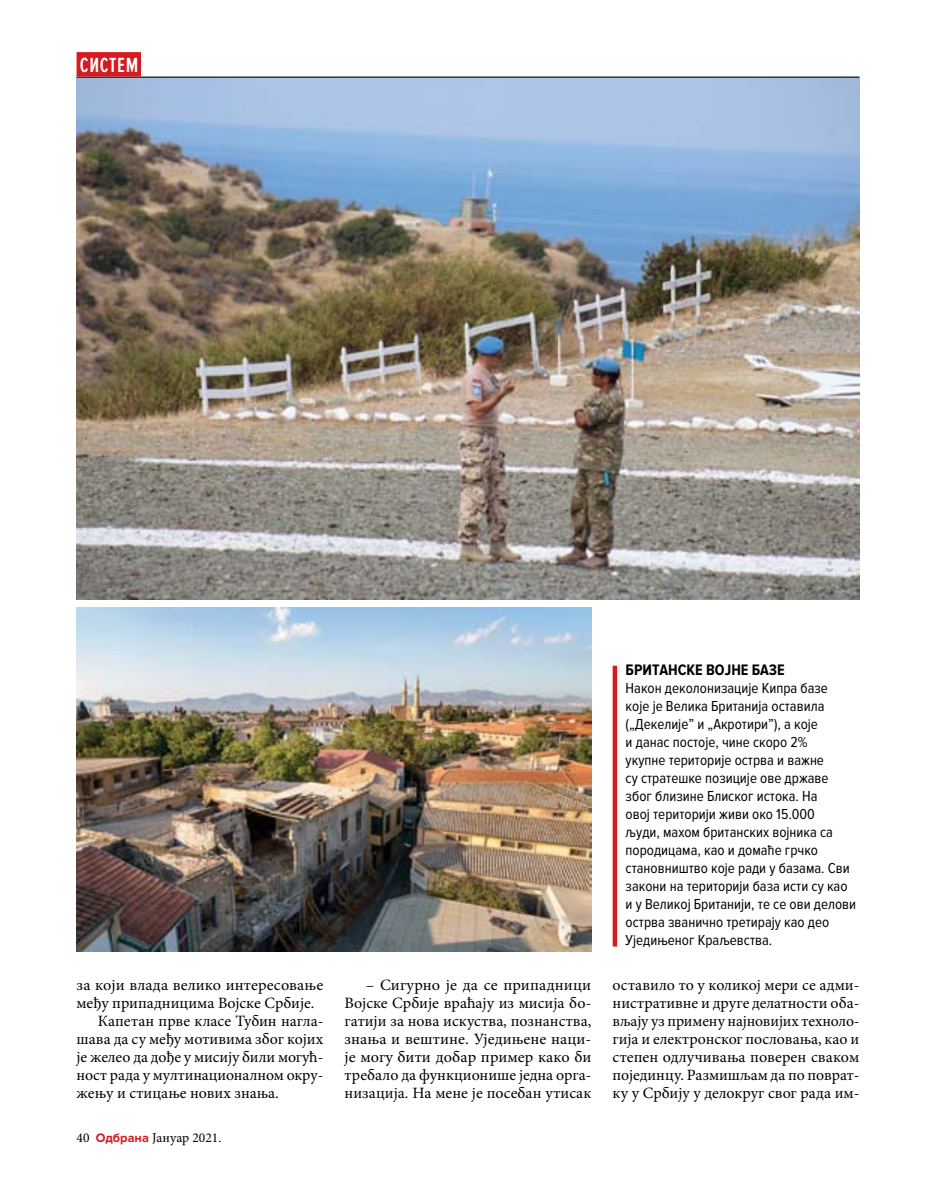
<style>
.page{position:relative;width:936px;height:1191px;background:#fff}
.page>*{position:absolute;margin:0;border:0;box-sizing:border-box;transform-origin:0 0}
.t1{font:600 21.3px "Proxima Nova Ex Cn";letter-spacing:.03em;color:#fff}
.t2{font:15.75px/18px "Minion Pro";color:#000;text-align:justify}
.t3{font:700 15.75px "Proxima Nova Cond";color:#000}
.t4{font:15px/18px "Proxima Nova Cond";color:#000}
.t5{font:13.5px "Minion Pro";color:#000}
.s1{font-family:"Proxima Nova";font-weight:700;font-size:12.75px;color:#d71920}
</style>
<div class="page">
<img style="left:77px;top:78px;width:782px;height:521px">
<div style="left:612px;top:665px;width:5px;height:281px;background:#d71920"></div>
<hr style="left:77px;top:77px;width:782px;height:1px;background:#000">
<div style="left:77px;top:52px;width:64px;height:25px;background:#d71920"></div>
<img style="left:77px;top:608px;width:514px;height:343px">
<h1 class="t1" style="left:80px;top:53px;width:60px">СИСТЕМ</h1>
<p class="t2" style="left:77px;top:976px;width:248px">за који влада велико интересовање</p>
<p class="t2" style="left:77px;top:994px;width:239px">међу припадницима Војске Србије.</p>
<p class="t2" style="left:98px;top:1012px;width:227px">Капетан прве класе Тубин нагла-</p>
<p class="t2" style="left:77px;top:1030px;width:248px">шава да су међу мотивима због којих</p>
<p class="t2" style="left:77px;top:1048px;width:248px">је желео да дође у мисију били могућ-</p>
<p class="t2" style="left:77px;top:1066px;width:248px">ност рада у мултинационалном окру-</p>
<p class="t2" style="left:77px;top:1084px;width:204px">жењу и стицање нових знања.</p>
<p class="t5" style="left:77px;top:1129px;width:146px">40 <span class="s1">Одбрана</span> Јануар 2021.</p>
<p class="t3" style="left:625px;top:661px;width:161px">БРИТАНСКЕ ВОЈНЕ БАЗЕ</p>
<p class="t4" style="left:625px;top:679px;width:232px">Након деколонизације Кипра базе<br>које је Велика Британија оставила („Декелије” и „Акротири”), а које<br>и данас постоје, чине скоро 2%<br>укупне територије острва и важне<br>су стратешке позиције ове државе због близине Блиског истока. На<br>овој територији живи око 15.000<br>људи, махом британских војника са породицама, као и домаће грчко становништво које ради у базама. Сви закони на територији база исти су као и у Великој Британији, те се ови делови острва званично третирају као део Уједињеног Краљевства.</p>
<p class="t2" style="left:344px;top:976px;width:248px;text-indent:21px">– Сигурно је да се припадници Војске Србије враћају из мисија бо&shy;гатији за нова искуства, познанства, знања и вештине. Уједињене наци&shy;је могу бити добар пример како би требало да функционише једна орга&shy;низација. На мене је посебан утисак</p>
<p class="t2" style="left:612px;top:976px;width:248px">оставило то у коликој мери се адми&shy;нистративне и друге делатности оба&shy;вљају уз примену најновијих техноло&shy;гија и електронског пословања, као и степен одлучивања поверен сваком појединцу. Размишљам да по поврат&shy;ку у Србију у делокруг свог рада им-</p>
</div>
